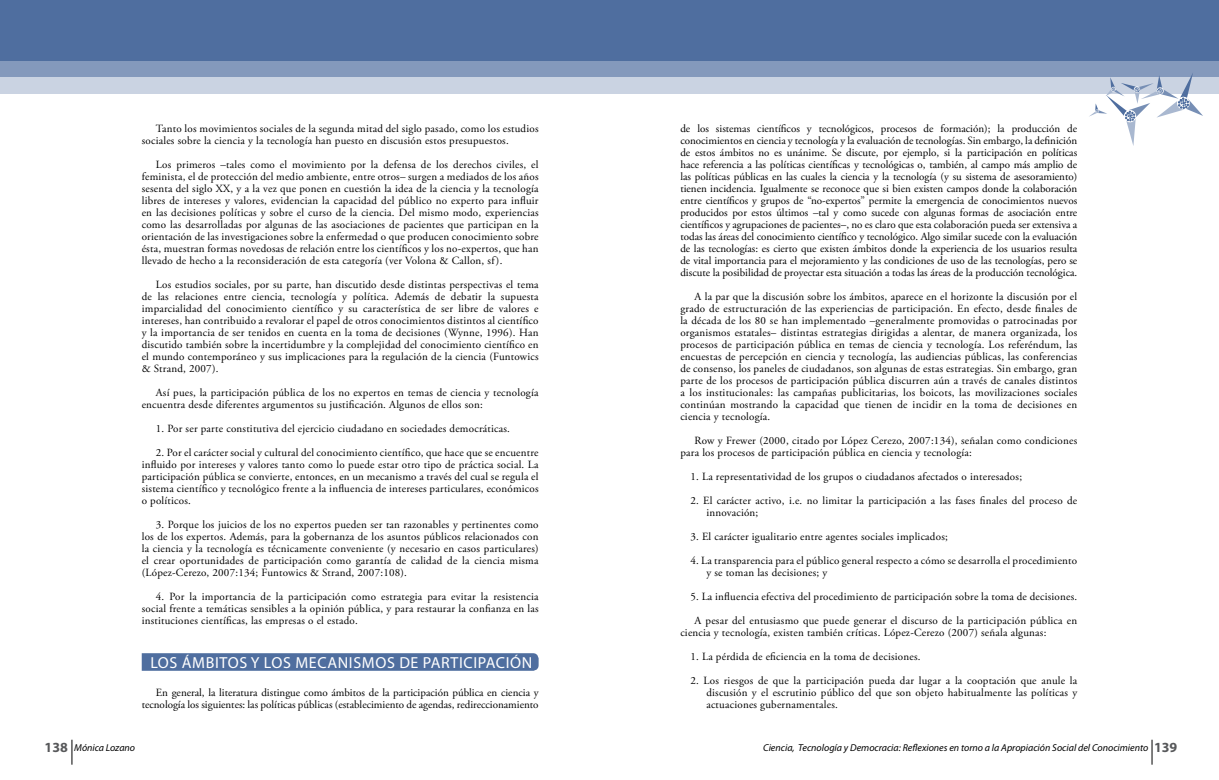
<style>
.page{position:relative;width:1219px;height:780px;background:#fff}
.page>*{position:absolute;margin:0;border:0;box-sizing:border-box;transform-origin:0 0}
.t1{font:16px "Myriad Pro";letter-spacing:.04em;color:#fff}
.t2{font:11px/12px "Adobe Garamond Pro";letter-spacing:.02em;color:#000;text-align:justify}
.t3{font:11px/12px "Adobe Garamond Pro";color:#000;text-align:right}
.t4{font:italic 10px "Myriad Pro";color:#000}
.s1{font-weight:700;font-style:normal;font-size:14px;color:#58595b}
</style>
<div class="page">
<div style="left:0;top:42px;width:1219px;height:52px;background:#cad3e2"></div>
<div style="left:0;top:26px;width:1219px;height:51px;background:#8499bc"></div>
<svg style="left:71px;top:739px;width:1px;height:25px"></svg>
<svg style="left:1151px;top:739px;width:1px;height:25px"></svg>
<div style="left:0;top:0;width:1219px;height:60px;background:#4f6e9f"></div>
<svg style="left:1089px;top:73px;width:114px;height:73px"></svg>
<div style="left:142px;top:653px;width:397px;height:17px;background:#4f6e9f"></div>
<p class="t2" style="left:142px;top:123px;width:398px;text-indent:14px">Tanto los movimientos sociales de la segunda mitad del siglo pasado, como los estudios sociales sobre la ciencia y la tecnología han puesto en discusión estos presupuestos.</p>
<p class="t2" style="left:142px;top:159px;width:398px;text-indent:14px">Los primeros –tales como el movimiento por la defensa de los derechos civiles, el feminista, el de protección del medio ambiente, entre otros– surgen a mediados de los años sesenta del siglo XX, y a la vez que ponen en cuestión la idea de la ciencia y la tecnología libres de intereses y valores, evidencian la capacidad del público no experto para influir en las decisiones políticas y sobre el curso de la ciencia. Del mismo modo, experiencias como las desarrolladas por algunas de las asociaciones de pacientes que participan en la orientación de las investigaciones sobre la enfermedad o que producen conocimiento sobre ésta, muestran formas novedosas de relación entre los científicos y los no-expertos, que han llevado de hecho a la reconsideración de esta categoría (ver Volona &amp; Callon, sf ).</p>
<p class="t2" style="left:142px;top:279px;width:398px;text-indent:14px">Los estudios sociales, por su parte, han discutido desde distintas perspectivas el tema de las relaciones entre ciencia, tecnología y política. Además de debatir la supuesta imparcialidad del conocimiento científico y su característica de ser libre de valores e intereses, han contribuido a revalorar el papel de otros conocimientos distintos al científico y la importancia de ser tenidos en cuenta en la toma de decisiones (Wynne, 1996). Han discutido también sobre la incertidumbre y la complejidad del conocimiento científico en el mundo contemporáneo y sus implicaciones para la regulación de la ciencia (Funtowics &amp; Strand, 2007).</p>
<p class="t2" style="left:142px;top:387px;width:398px;text-indent:14px">Así pues, la participación pública de los no expertos en temas de ciencia y tecnología encuentra desde diferentes argumentos su justificación. Algunos de ellos son:</p>
<p class="t2" style="left:156px;top:423px;width:356px">1. Por ser parte constitutiva del ejercicio ciudadano en sociedades democráticas.</p>
<p class="t2" style="left:142px;top:447px;width:398px;text-indent:14px">2. Por el carácter social y cultural del conocimiento científico, que hace que se encuentre influido por intereses y valores tanto como lo puede estar otro tipo de práctica social. La participación pública se convierte, entonces, en un mecanismo a través del cual se regula el sistema científico y tecnológico frente a la influencia de intereses particulares, económicos o políticos.</p>
<p class="t2" style="left:142px;top:519px;width:398px;text-indent:14px">3. Porque los juicios de los no expertos pueden ser tan razonables y pertinentes como los de los expertos. Además, para la gobernanza de los asuntos públicos relacionados con la ciencia y la tecnología es técnicamente conveniente (y necesario en casos particulares) el crear oportunidades de participación como garantía de calidad de la ciencia misma (López-Cerezo, 2007:134; Funtowics &amp; Strand, 2007:108).</p>
<p class="t2" style="left:142px;top:591px;width:398px;text-indent:14px">4. Por la importancia de la participación como estrategia para evitar la resistencia social frente a temáticas sensibles a la opinión pública, y para restaurar la confianza en las instituciones científicas, las empresas o el estado.</p>
<h1 class="t1" style="left:150px;top:653px;width:384px">LOS ÁMBITOS Y LOS MECANISMOS DE PARTICIPACIÓN</h1>
<p class="t3" style="left:142px;top:687px;width:398px">En general, la literatura distingue como ámbitos de la participación pública en ciencia y tecnología los siguientes: las políticas públicas (establecimiento de agendas, redireccionamiento</p>
<p class="t2" style="left:680px;top:123px;width:398px">de los sistemas científicos y tecnológicos, procesos de formación); la producción de conocimientos en ciencia y tecnología y la evaluación de tecnologías. Sin embargo, la definición de estos ámbitos no es unánime. Se discute, por ejemplo, si la participación en políticas hace referencia a las políticas científicas y tecnológicas o, también, al campo más amplio de las políticas públicas en las cuales la ciencia y la tecnología (y su sistema de asesoramiento) tienen incidencia. Igualmente se reconoce que si bien existen campos donde la colaboración entre científicos y grupos de “no-expertos” permite la emergencia de conocimientos nuevos producidos por estos últimos –tal y como sucede con algunas formas de asociación entre científicos y agrupaciones de pacientes–, no es claro que esta colaboración pueda ser extensiva a todas las áreas del conocimiento científico y tecnológico. Algo similar sucede con la evaluación de las tecnologías: es cierto que existen ámbitos donde la experiencia de los usuarios resulta de vital importancia para el mejoramiento y las condiciones de uso de las tecnologías, pero se discute la posibilidad de proyectar esta situación a todas las áreas de la producción tecnológica.</p>
<p class="t2" style="left:680px;top:291px;width:398px;text-indent:14px">A la par que la discusión sobre los ámbitos, aparece en el horizonte la discusión por el grado de estructuración de las experiencias de participación. En efecto, desde finales de la década de los 80 se han implementado –generalmente promovidas o patrocinadas por organismos estatales– distintas estrategias dirigidas a alentar, de manera organizada, los procesos de participación pública en temas de ciencia y tecnología. Los referéndum, las encuestas de percepción en ciencia y tecnología, las audiencias públicas, las conferencias de consenso, los paneles de ciudadanos, son algunas de estas estrategias. Sin embargo, gran parte de los procesos de participación pública discurren aún a través de canales distintos a los institucionales: las campañas publicitarias, los boicots, las movilizaciones sociales continúan mostrando la capacidad que tienen de incidir en la toma de decisiones en ciencia y tecnología.</p>
<p class="t2" style="left:680px;top:435px;width:398px;text-indent:14px">Row y Frewer (2000, citado por López Cerezo, 2007:134), señalan como condiciones para los procesos de participación pública en ciencia y tecnología:</p>
<p class="t2" style="left:690px;top:471px;width:333px">1. La representatividad de los grupos o ciudadanos afectados o interesados;</p>
<p class="t2" style="left:706px;top:495px;width:372px;text-indent:-16px">2. El carácter activo, i.e. no limitar la participación a las fases finales del proceso de innovación;</p>
<p class="t2" style="left:690px;top:531px;width:259px">3. El carácter igualitario entre agentes sociales implicados;</p>
<p class="t2" style="left:706px;top:555px;width:372px;text-indent:-16px">4. La transparencia para el público general respecto a cómo se desarrolla el procedimiento y se toman las decisiones; y</p>
<p class="t2" style="left:690px;top:585px;width:388px;line-height:24px;text-align:center">5. La influencia efectiva del procedimiento de participación sobre la toma de decisiones.<br>A pesar del entusiasmo que puede generar el discurso de la participación pública en</p>
<p class="t2" style="left:680px;top:627px;width:368px">ciencia y tecnología, existen también críticas. López-Cerezo (2007) señala algunas:</p>
<p class="t2" style="left:690px;top:651px;width:232px">1. La pérdida de eficiencia en la toma de decisiones.</p>
<p class="t2" style="left:706px;top:675px;width:372px;text-indent:-16px">2. Los riesgos de que la participación pueda dar lugar a la cooptación que anule la discusión y el escrutinio público del que son objeto habitualmente las políticas y actuaciones gubernamentales.</p>
<p class="t4" style="left:45px;top:741px;width:92px"><span class="s1">138</span> Mónica Lozano</p>
<p class="t4" style="left:763px;top:741px;width:416px">Ciencia, Tecnología y Democracia: Reflexiones en torno a la Apropiación Social del Conocimiento <span class="s1">139</span></p>
</div>
